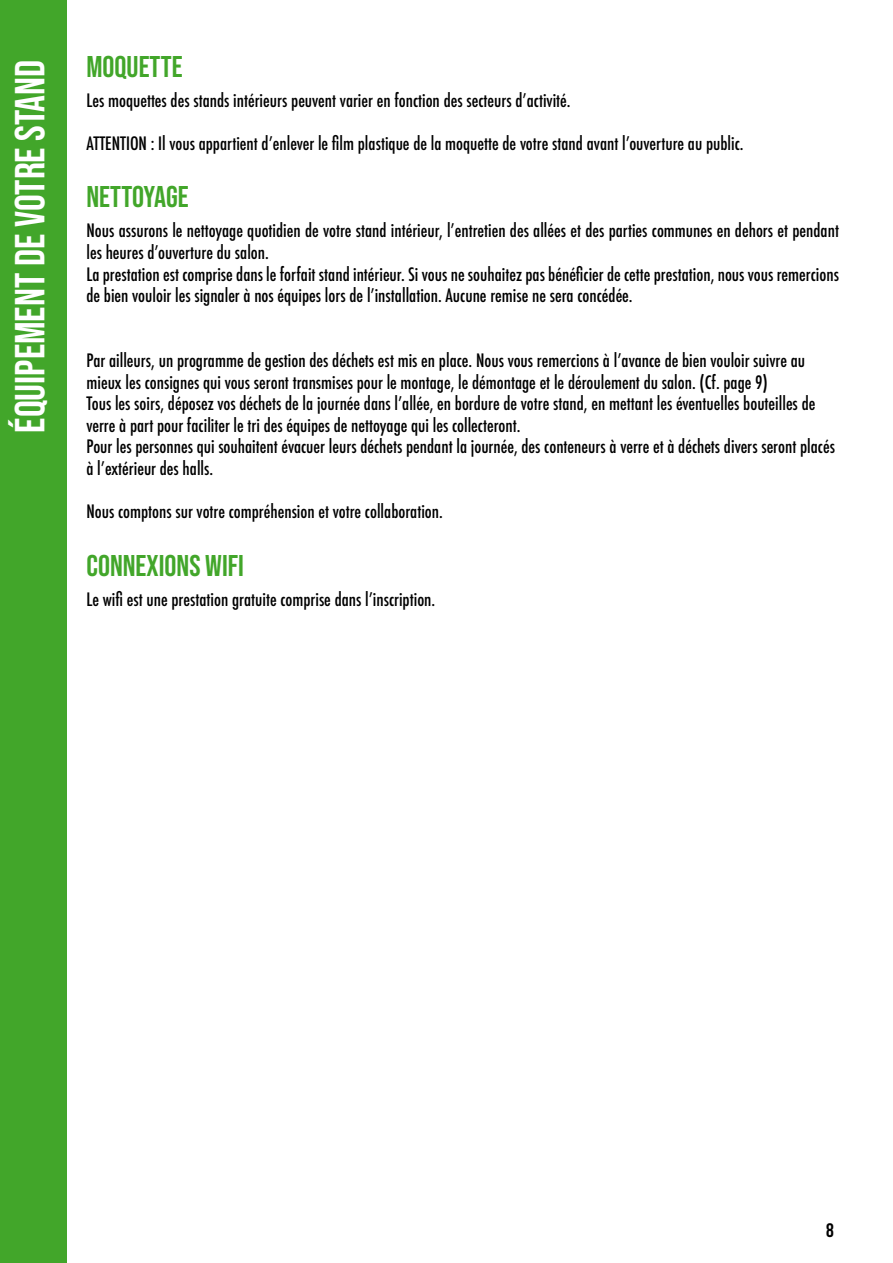
<style>
.page{position:relative;width:893px;height:1263px;background:#fff}
.page>*{position:absolute;margin:0;border:0;box-sizing:border-box;transform-origin:0 0}
.t1{font:42px "Bebas Neue";color:#fff}
.t2{font:30px "Bebas Neue";color:#42a62a}
.t3{font:700 19.5px "Bebas Neue";color:#000}
.t4{font:500 condensed 18px/21.6px "Futura";color:#000}
</style>
<div class="page">
<div style="left:0;top:0;width:67px;height:1263px;background:#42a62a"></div>
<h1 class="t1" style="left:6px;top:433px;width:374px;rotate:-90deg">ÉQUIPEMENT DE VOTRE STAND</h1>
<h2 class="t2" style="left:86px;top:49px;width:98px">MOQUETTE</h2>
<p class="t4" style="left:86px;top:89px;width:486px">Les moquettes des stands intérieurs peuvent varier en fonction des secteurs d’activité.</p>
<p class="t4" style="left:86px;top:132px;width:659px">ATTENTION : Il vous appartient d’enlever le film plastique de la moquette de votre stand avant l’ouverture au public.</p>
<h2 class="t2" style="left:86px;top:180px;width:104px">NETTOYAGE</h2>
<p class="t4" style="left:86px;top:220px;width:754px">Nous assurons le nettoyage quotidien de votre stand intérieur, l’entretien des allées et des parties communes en dehors et pendant les heures d’ouverture du salon.<br>La prestation est comprise dans le forfait stand intérieur. Si vous ne souhaitez pas bénéficier de cette prestation, nous vous remercions de bien vouloir les signaler à nos équipes lors de l’installation. Aucune remise ne sera concédée.</p>
<p class="t4" style="left:86px;top:350px;width:750px">Par ailleurs, un programme de gestion des déchets est mis en place. Nous vous remercions à l’avance de bien vouloir suivre au mieux les consignes qui vous seront transmises pour le montage, le démontage et le déroulement du salon. (Cf. page 9)<br>Tous les soirs, déposez vos déchets de la journée dans l’allée, en bordure de votre stand, en mettant les éventuelles bouteilles de verre à part pour faciliter le tri des équipes de nettoyage qui les collecteront.<br>Pour les personnes qui souhaitent évacuer leurs déchets pendant la journée, des conteneurs à verre et à déchets divers seront placés à l’extérieur des halls.</p>
<p class="t4" style="left:86px;top:501px;width:358px">Nous comptons sur votre compréhension et votre collaboration.</p>
<h2 class="t2" style="left:86px;top:548px;width:159px">CONNEXIONS WIFI</h2>
<p class="t4" style="left:86px;top:588px;width:350px">Le wifi est une prestation gratuite comprise dans l’inscription.</p>
<p class="t3" style="left:826px;top:1220px;width:9px">8</p>
</div>
